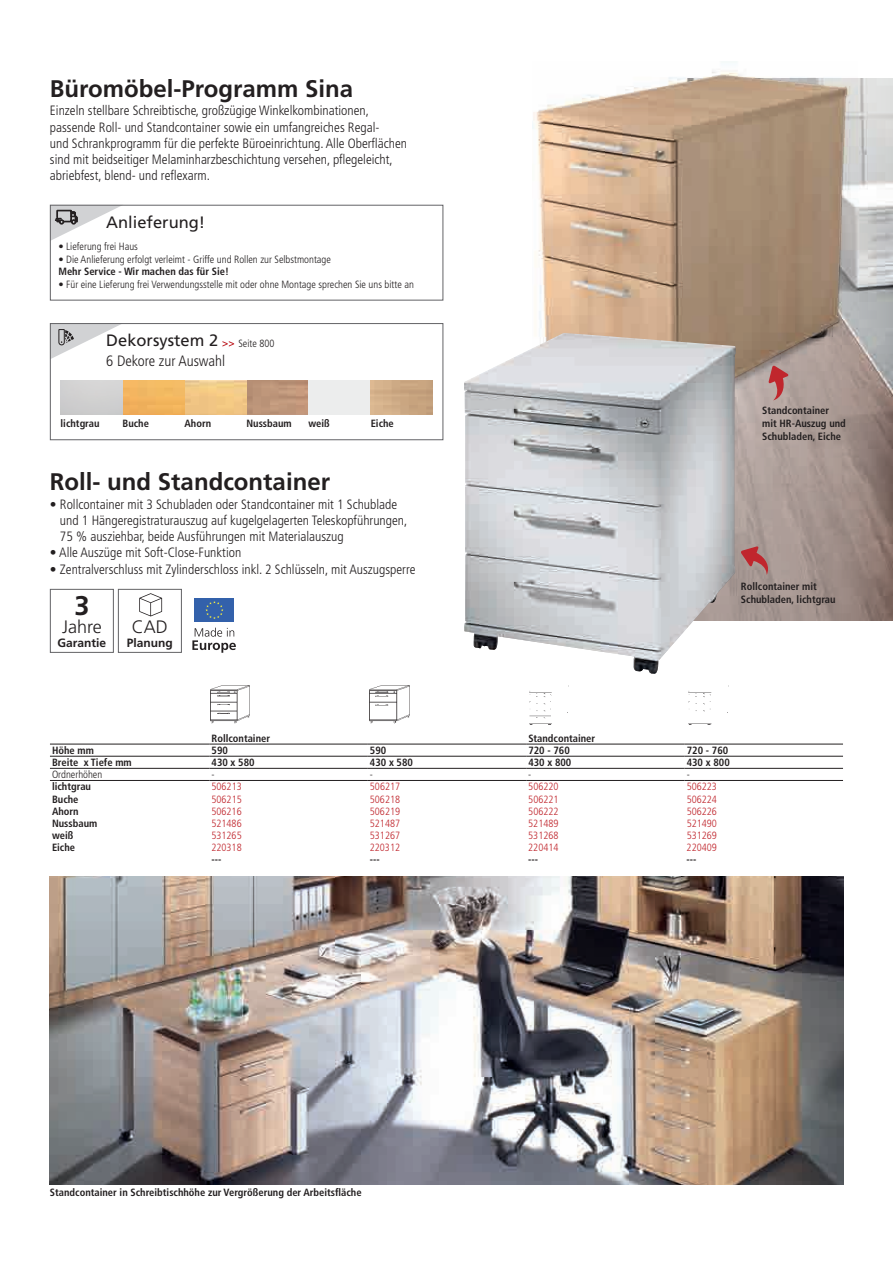
<style>
.page{position:relative;width:893px;height:1263px;background:#fff}
.page>*{position:absolute;margin:0;border:0;box-sizing:border-box;transform-origin:0 0}
.t1{font:700 27px "Frutiger LT";color:#231f20}
.t2{font:700 24px "Frutiger LT";color:#231f20}
.t3{font:300 18px "Frutiger LT";color:#231f20}
.t4{font:16.5px "Frutiger LT";color:#231f20}
.t5{font:300 condensed 15px "Frutiger LT";color:#231f20}
.t6{font:300 condensed 13.5px/16.2px "Frutiger LT";color:#231f20}
.t7{font:700 12px "Frutiger LT";color:#231f20}
.t8{font:700 condensed 10.5px/12.6px "Frutiger LT";color:#231f20}
.t9{font:300 condensed 10.5px "Frutiger LT";color:#231f20}
.t10{font:300 condensed 10.5px "Frutiger LT";color:#c0262d}
</style>
<div class="page">
<svg style="left:736px;top:78px;width:157px;height:543px;background:#a99d99"></svg>
<img style="left:50px;top:876px;width:793px;height:308px">
<img style="left:688px;top:685px;width:41px;height:40px">
<img style="left:529px;top:685px;width:40px;height:40px">
<img style="left:369px;top:685px;width:41px;height:38px">
<img style="left:210px;top:685px;width:40px;height:38px">
<img style="left:532px;top:70px;width:326px;height:359px">
<img style="left:538px;top:75px;width:308px;height:340px">
<img style="left:464px;top:333px;width:272px;height:341px">
<svg style="left:768px;top:365px;width:21px;height:35px"></svg>
<svg style="left:740px;top:546px;width:30px;height:29px"></svg>
<div style="left:195px;top:598px;width:39px;height:24px;background:#3361ab"></div>
<svg style="left:205px;top:601px;width:18px;height:18px"></svg>
<svg style="left:192px;top:628px;width:44px;height:25px"></svg>
<div style="left:118px;top:589px;width:64px;height:64px;border:1px solid #636366"></div>
<svg style="left:139px;top:593px;width:23px;height:23px"></svg>
<div style="left:50px;top:589px;width:64px;height:64px;border:1px solid #636366"></div>
<svg style="left:52px;top:207px;width:66px;height:33px"></svg>
<div style="left:50px;top:205px;width:393px;height:95px;border:1px solid #636366"></div>
<svg style="left:52px;top:325px;width:67px;height:33px"></svg>
<div style="left:50px;top:323px;width:393px;height:117px;border:1px solid #636366"></div>
<img style="left:61px;top:381px;width:372px;height:34px">
<svg style="left:222px;top:341px;width:12px;height:6px"></svg>
<hr style="left:50px;top:744px;width:159px;height:1px;background:#231f20">
<hr style="left:209px;top:744px;width:159px;height:1px;background:#231f20">
<hr style="left:368px;top:744px;width:158px;height:1px;background:#231f20">
<hr style="left:526px;top:744px;width:159px;height:1px;background:#231f20">
<hr style="left:685px;top:744px;width:158px;height:1px;background:#231f20">
<hr style="left:50px;top:756px;width:159px;height:1px;background:#231f20">
<hr style="left:209px;top:756px;width:159px;height:1px;background:#231f20">
<hr style="left:368px;top:756px;width:158px;height:1px;background:#231f20">
<hr style="left:526px;top:756px;width:159px;height:1px;background:#231f20">
<hr style="left:685px;top:756px;width:158px;height:1px;background:#231f20">
<hr style="left:50px;top:768px;width:159px;height:1px;background:#231f20">
<hr style="left:209px;top:768px;width:159px;height:1px;background:#231f20">
<hr style="left:368px;top:768px;width:158px;height:1px;background:#231f20">
<hr style="left:526px;top:768px;width:159px;height:1px;background:#231f20">
<hr style="left:685px;top:768px;width:158px;height:1px;background:#231f20">
<hr style="left:50px;top:780px;width:159px;height:1px;background:#231f20">
<hr style="left:209px;top:780px;width:159px;height:1px;background:#231f20">
<hr style="left:368px;top:780px;width:158px;height:1px;background:#231f20">
<hr style="left:526px;top:780px;width:159px;height:1px;background:#231f20">
<hr style="left:685px;top:780px;width:158px;height:1px;background:#231f20">
<h2 class="t2" style="left:50px;top:74px;width:305px">Büromöbel-Programm Sina</h2>
<p class="t6" style="left:50px;top:103px;width:359px">Einzeln stellbare Schreibtische, großzügige Winkelkombinationen, passende Roll- und Standcontainer sowie ein umfangreiches Regal-<br>und Schrankprogramm für die perfekte Büroeinrichtung. Alle Oberflächen sind mit beidseitiger Melaminharzbeschichtung versehen, pflegeleicht, abriebfest, blend- und reflexarm.</p>
<p class="t4" style="left:106px;top:212px;width:101px">Anlieferung!</p>
<p class="t9" style="left:58px;top:240px;width:81px">• Lieferung frei Haus</p>
<p class="t9" style="left:58px;top:253px;width:274px">• Die Anlieferung erfolgt verleimt - Griffe und Rollen zur Selbstmontage</p>
<p class="t8" style="left:58px;top:265px;width:172px">Mehr Service - Wir machen das für Sie!</p>
<p class="t9" style="left:58px;top:278px;width:357px">• Für eine Lieferung frei Verwendungsstelle mit oder ohne Montage sprechen Sie uns bitte an</p>
<p class="t4" style="left:106px;top:331px;width:113px">Dekorsystem 2</p>
<p class="t5" style="left:106px;top:353px;width:120px">6 Dekore zur Auswahl</p>
<p class="t9" style="left:238px;top:337px;width:38px">Seite 800</p>
<p class="t8" style="left:61px;top:417px;width:41px">lichtgrau</p>
<p class="t8" style="left:123px;top:417px;width:28px">Buche</p>
<p class="t8" style="left:184px;top:417px;width:28px">Ahorn</p>
<p class="t8" style="left:246px;top:417px;width:47px">Nussbaum</p>
<p class="t8" style="left:308px;top:417px;width:23px">weiß</p>
<p class="t8" style="left:371px;top:417px;width:25px">Eiche</p>
<h2 class="t2" style="left:50px;top:468px;width:282px">Roll- und Standcontainer</h2>
<p class="t6" style="left:60px;top:496px;width:349px;text-indent:-10px">• Rollcontainer mit 3 Schubladen oder Standcontainer mit 1 Schublade und 1 Hängeregistraturauszug auf kugelgelagerten Teleskopführungen,<br>75 % ausziehbar, beide Ausführungen mit Materialauszug</p>
<p class="t6" style="left:50px;top:545px;width:193px">• Alle Auszüge mit Soft-Close-Funktion</p>
<p class="t6" style="left:50px;top:561px;width:367px">• Zentralverschluss mit Zylinderschloss inkl. 2 Schlüsseln, mit Auszugsperre</p>
<h1 class="t1" style="left:74px;top:590px;width:17px">3</h1>
<h3 class="t3" style="left:62px;top:617px;width:41px">Jahre</h3>
<p class="t7" style="left:58px;top:635px;width:50px">Garantie</p>
<h3 class="t3" style="left:132px;top:617px;width:38px">CAD</h3>
<p class="t7" style="left:127px;top:635px;width:48px">Planung</p>
<p class="t8" style="left:762px;top:404px;width:85px">Standcontainer mit HR-Auszug und<br>Schubladen, Eiche</p>
<p class="t8" style="left:741px;top:580px;width:96px">Rollcontainer mit<br>Schubladen, lichtgrau</p>
<p class="t8" style="left:212px;top:732px;width:60px">Rollcontainer</p>
<p class="t8" style="left:528px;top:732px;width:68px">Standcontainer</p>
<p class="t8" style="left:52px;top:744px;width:43px">Höhe mm</p>
<p class="t8" style="left:212px;top:744px;width:18px">590</p>
<p class="t8" style="left:370px;top:744px;width:18px">590</p>
<p class="t8" style="left:528px;top:744px;width:43px">720 - 760</p>
<p class="t8" style="left:687px;top:744px;width:43px">720 - 760</p>
<p class="t8" style="left:52px;top:756px;width:81px">Breite x Tiefe mm</p>
<p class="t8" style="left:212px;top:756px;width:45px">430 x 580</p>
<p class="t8" style="left:370px;top:756px;width:45px">430 x 580</p>
<p class="t8" style="left:528px;top:756px;width:45px">430 x 800</p>
<p class="t8" style="left:687px;top:756px;width:45px">430 x 800</p>
<p class="t9" style="left:52px;top:769px;width:52px">Ordnerhöhen</p>
<p class="t9" style="left:212px;top:769px;width:5px">-</p>
<p class="t9" style="left:370px;top:769px;width:5px">-</p>
<p class="t9" style="left:528px;top:769px;width:5px">-</p>
<p class="t9" style="left:687px;top:769px;width:5px">-</p>
<p class="t8" style="left:52px;top:780px;width:41px">lichtgrau</p>
<p class="t10" style="left:212px;top:781px;width:32px">506213</p>
<p class="t10" style="left:370px;top:781px;width:32px">506217</p>
<p class="t10" style="left:528px;top:781px;width:32px">506220</p>
<p class="t10" style="left:687px;top:781px;width:32px">506223</p>
<p class="t8" style="left:52px;top:793px;width:28px">Buche</p>
<p class="t10" style="left:211px;top:793px;width:32px">506215</p>
<p class="t10" style="left:370px;top:793px;width:32px">506218</p>
<p class="t10" style="left:528px;top:793px;width:32px">506221</p>
<p class="t10" style="left:687px;top:793px;width:32px">506224</p>
<p class="t8" style="left:52px;top:805px;width:28px">Ahorn</p>
<p class="t10" style="left:211px;top:805px;width:32px">506216</p>
<p class="t10" style="left:370px;top:805px;width:32px">506219</p>
<p class="t10" style="left:528px;top:805px;width:32px">506222</p>
<p class="t10" style="left:687px;top:805px;width:32px">506226</p>
<p class="t8" style="left:52px;top:817px;width:47px">Nussbaum</p>
<p class="t10" style="left:211px;top:817px;width:32px">521486</p>
<p class="t10" style="left:370px;top:817px;width:32px">521487</p>
<p class="t10" style="left:528px;top:817px;width:32px">521489</p>
<p class="t10" style="left:687px;top:817px;width:32px">521490</p>
<p class="t8" style="left:52px;top:829px;width:23px">weiß</p>
<p class="t10" style="left:211px;top:829px;width:32px">531265</p>
<p class="t10" style="left:370px;top:829px;width:32px">531267</p>
<p class="t10" style="left:528px;top:829px;width:32px">531268</p>
<p class="t10" style="left:687px;top:829px;width:32px">531269</p>
<p class="t8" style="left:52px;top:841px;width:25px">Eiche</p>
<p class="t10" style="left:211px;top:841px;width:32px">220318</p>
<p class="t10" style="left:370px;top:841px;width:32px">220312</p>
<p class="t10" style="left:528px;top:841px;width:32px">220414</p>
<p class="t10" style="left:687px;top:841px;width:32px">220409</p>
<p class="t8" style="left:211px;top:853px;width:11px">---</p>
<p class="t8" style="left:370px;top:853px;width:11px">---</p>
<p class="t8" style="left:528px;top:853px;width:11px">---</p>
<p class="t8" style="left:687px;top:853px;width:11px">---</p>
<p class="t8" style="left:50px;top:1186px;width:313px">Standcontainer in Schreibtischhöhe zur Vergrößerung der Arbeitsfläche</p>
</div>
